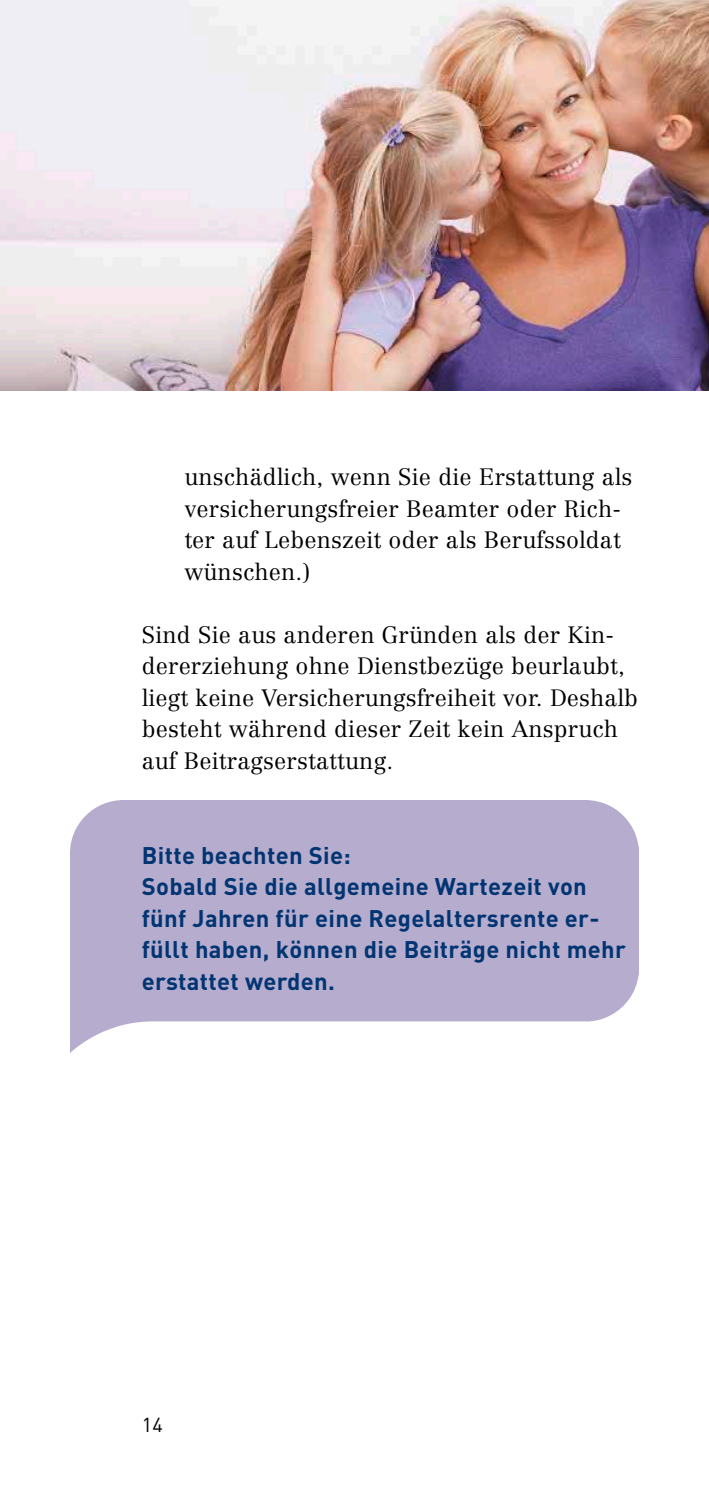
<style>
.page{position:relative;width:709px;height:1489px;background:#fff}
.page>*{position:absolute;margin:0;border:0;box-sizing:border-box;transform-origin:0 0}
.t1{font:700 23.75px/31.5px "DIN";letter-spacing:.015em;color:#003472}
.t2{font:300 23.25px/31.5px "Centennial";letter-spacing:.01em;color:#000}
.t3{font:20px "DIN";color:#000}
</style>
<div class="page">
<img style="left:0;top:0;width:709px;height:390px">
<p class="t2" style="left:184px;top:461px;width:449px">unschädlich, wenn Sie die Erstattung als versicherungsfreier Beamter oder Rich&shy;ter auf Lebenszeit oder als Berufssoldat wünschen.)</p>
<p class="t2" style="left:142px;top:618px;width:498px">Sind Sie aus anderen Gründen als der Kin&shy;dererziehung ohne Dienstbezüge beurlaubt, liegt keine Versicherungsfreiheit vor. Deshalb besteht während dieser Zeit kein Anspruch auf Beitragserstattung.</p>
<h3 class="t1" style="left:142px;top:838px;width:210px">Bitte beachten Sie:</h3>
<p class="t1" style="left:142px;top:869px;width:485px">Sobald Sie die allgemeine Wartezeit von fünf Jahren für eine Regelaltersrente er&shy;füllt haben, können die Beiträge nicht mehr erstattet werden.</p>
<p class="t3" style="left:142px;top:1411px;width:23px">14</p>
</div>
